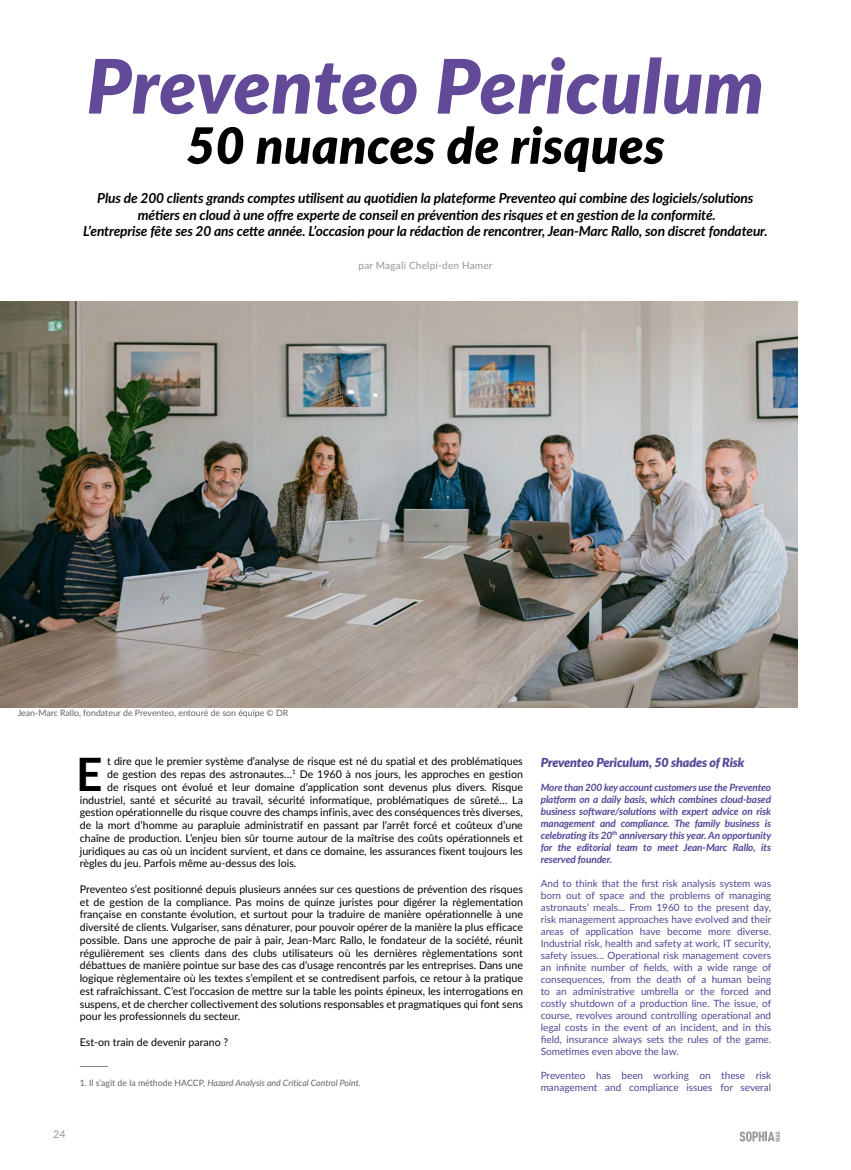
<style>
.page{position:relative;width:851px;height:1170px;background:#fff}
.page>*{position:absolute;margin:0;border:0;box-sizing:border-box;transform-origin:0 0}
.t1{font:italic 900 75px "Lato";letter-spacing:.01em;color:#624a98}
.t2{font:italic 900 50px "Lato";letter-spacing:.01em;color:#000}
.t3{font:700 45.88px "Lato";color:#000}
.t4{font:italic 700 13.75px/16.5px "Lato";letter-spacing:-.01em;color:#000;text-align:center}
.t5{font:italic 900 12.5px "Lato";letter-spacing:-.01em;color:#554596}
.t6{font:10.62px/12.8px "Lato";color:#000;text-align:justify}
.t7{font:500 10.62px "Lato";color:#9d9d9c}
.t8{font:10px/12px "Lato";color:#554596;text-align:justify}
.t9{font:italic 700 10px/12px "Lato";letter-spacing:-.01em;color:#554596;text-align:justify}
.t10{font:500 10px "Lato";letter-spacing:.02em;color:#9d9d9c}
.t11{font:italic 8.75px "Lato";color:#646363}
.t12{font:8.75px "Lato";color:#646363}
.s1{font-style:normal}
</style>
<div class="page">
<svg style="left:739px;top:1131px;width:41px;height:10px"></svg>
<img style="left:0;top:301px;width:797px;height:406px">
<h1 class="t1" style="left:87px;top:30px;width:678px">Preventeo Periculum</h1>
<h2 class="t2" style="left:186px;top:108px;width:480px">50 nuances de risques</h2>
<p class="t4" style="left:83px;top:189px;width:686px">Plus de 200 clients grands comptes utilisent au quotidien la plateforme Preventeo qui combine des logiciels/solutions métiers en cloud à une offre experte de conseil en prévention des risques et en gestion de la conformité.<br>L’entreprise fête ses 20 ans cette année. L’occasion pour la rédaction de rencontrer, Jean-Marc Rallo, son discret fondateur.</p>
<p class="t10" style="left:358px;top:258px;width:135px">par Magali Chelpi-den Hamer</p>
<p class="t12" style="left:18px;top:706px;width:272px">Jean-Marc Rallo, fondateur de Preventeo, entouré de son équipe © DR</p>
<h3 class="t3" style="left:76px;top:740px;width:28px">E</h3>
<p class="t6" style="left:107px;top:754px;width:417px">t dire que le premier système d’analyse de risque est né du spatial et des problématiques</p>
<p class="t6" style="left:107px;top:767px;width:417px">de gestion des repas des astronautes…<sup>1</sup> De 1960 à nos jours, les approches en gestion</p>
<p class="t6" style="left:107px;top:780px;width:417px">de risques ont évolué et leur domaine d’application sont devenus plus divers. Risque</p>
<p class="t6" style="left:80px;top:792px;width:444px">industriel, santé et sécurité au travail, sécurité informatique, problématiques de sûreté… La</p>
<p class="t6" style="left:80px;top:805px;width:444px">gestion opérationnelle du risque couvre des champs infinis, avec des conséquences très diverses,</p>
<p class="t6" style="left:80px;top:818px;width:444px">de la mort d’homme au parapluie administratif en passant par l’arrêt forcé et coûteux d’une</p>
<p class="t6" style="left:80px;top:831px;width:444px">chaîne de production. L’enjeu bien sûr tourne autour de la maîtrise des coûts opérationnels et</p>
<p class="t6" style="left:80px;top:843px;width:444px">juridiques au cas où un incident survient, et dans ce domaine, les assurances fixent toujours les</p>
<p class="t6" style="left:80px;top:856px;width:218px">règles du jeu. Parfois même au-dessus des lois.</p>
<p class="t6" style="left:80px;top:882px;width:444px">Preventeo s’est positionné depuis plusieurs années sur ces questions de prévention des risques et de gestion de la compliance. Pas moins de quinze juristes pour digérer la règlementation française en constante évolution, et surtout pour la traduire de manière opérationnelle à une diversité de clients. Vulgariser, sans dénaturer, pour pouvoir opérer de la manière la plus efficace possible. Dans une approche de pair à pair, Jean-Marc Rallo, le fondateur de la société, réunit régulièrement ses clients dans des clubs utilisateurs où les dernières règlementations sont débattues de manière pointue sur base des cas d’usage rencontrés par les entreprises. Dans une logique règlementaire où les textes s’empilent et se contredisent parfois, ce retour à la pratique est rafraîchissant. C’est l’occasion de mettre sur la table les points épineux, les interrogations en suspens, et de chercher collectivement des solutions responsables et pragmatiques qui font sens pour les professionnels du secteur.</p>
<p class="t6" style="left:80px;top:1035px;width:150px">Est-on train de devenir parano ?</p>
<p class="t11" style="left:80px;top:1076px;width:282px"><span class="s1">1. Il s’agit de la méthode HACCP,</span> Hazard Analysis and Critical Control Point.</p>
<p class="t7" style="left:53px;top:1126px;width:14px">24</p>
<p class="t5" style="left:540px;top:752px;width:205px">Preventeo Periculum, 50 shades of Risk</p>
<p class="t9" style="left:540px;top:780px;width:232px">More than 200 key account customers use the Preventeo platform on a daily basis, which combines cloud-based business software/solutions with expert advice on risk management and compliance. The family business is celebrating its 20<sup>th</sup> anniversary this year. An opportunity for the editorial team to meet Jean-Marc Rallo, its reserved founder.</p>
<p class="t8" style="left:540px;top:876px;width:232px">And to think that the first risk analysis system was born out of space and the problems of managing astronauts’ meals... From 1960 to the present day, risk management approaches have evolved and their areas of application have become more diverse.<br>Industrial risk, health and safety at work, IT security, safety issues... Operational risk management covers an infinite number of fields, with a wide range of consequences, from the death of a human being to an administrative umbrella or the forced and costly shutdown of a production line. The issue, of course, revolves around controlling operational and legal costs in the event of an incident, and in this field, insurance always sets the rules of the game.<br>Sometimes even above the law.</p>
<p class="t8" style="left:540px;top:1068px;width:232px">Preventeo has been working on these risk management and compliance issues for several</p>
</div>
